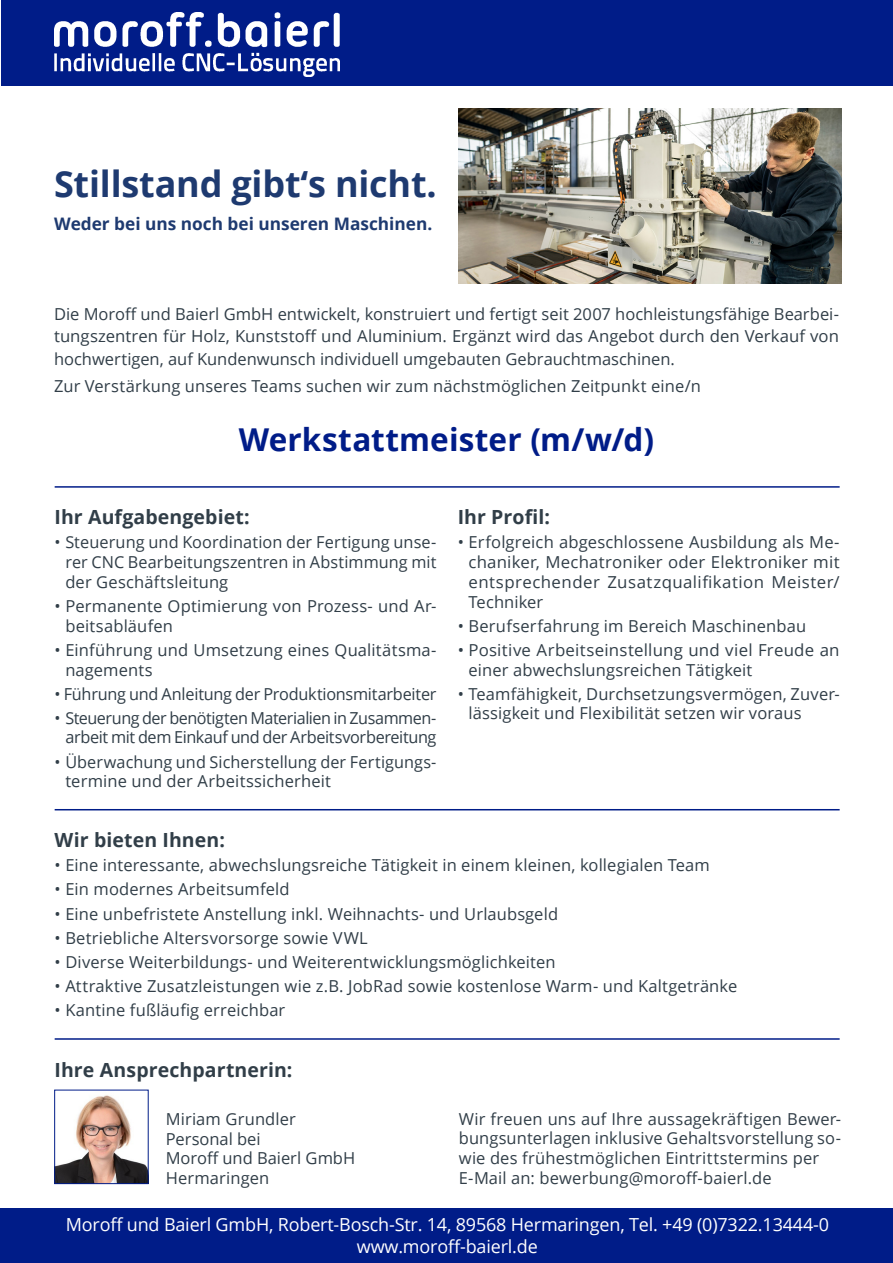
<style>
.page{position:relative;width:893px;height:1263px;background:#fff}
.page>*{position:absolute;margin:0;border:0;box-sizing:border-box;transform-origin:0 0}
.t1{font:700 36px "Open Sans";letter-spacing:-.005em;color:#1e3a70}
.Aheu_BU_base{font:700 31.5px "Open Sans";letter-spacing:.005em;color:#001c88}
.Aheu_BU_base-2{font:700 19.5px "Open Sans";letter-spacing:.005em;color:#313e48}
.t2{font:18px "Open Sans";letter-spacing:-.01em;color:#fff}
.t3{font:700 17.25px "Open Sans";color:#1e3a70}
.Aheu_BU_base-3{font:16.5px/19.8px "Open Sans";letter-spacing:.01em;color:#313e48}
.Aheu_BU_base-4{font:16.5px/19.8px "Open Sans";letter-spacing:-.025em;color:#313e48;text-align:right}
.Aheu_BU_base-5{font:16.5px "Open Sans";letter-spacing:-.015em;color:#313e48}
</style>
<div class="page">
<img style="left:459px;top:109px;width:382px;height:175px">
<div style="left:2px;top:0;width:891px;height:85px;background:#001c88"></div>
<img style="left:54px;top:12px;width:286px;height:64px">
<div style="left:0;top:1209px;width:893px;height:54px;background:#001c88"></div>
<hr style="left:55px;top:486px;width:785px;height:2px;background:#001c88">
<hr style="left:55px;top:809px;width:785px;height:1px;background:#001c88">
<hr style="left:55px;top:1038px;width:785px;height:2px;background:#001c88">
<img style="left:56px;top:1095px;width:90px;height:87px">
<div style="left:54px;top:1090px;width:94px;height:94px;border:1px solid #001c88"></div>
<p class="t1" style="left:54px;top:158px;width:384px">Stillstand gibt‘s nicht.</p>
<p class="t3" style="left:54px;top:212px;width:380px">Weder bei uns noch bei unseren Maschinen.</p>
<p class="Aheu_BU_base-3" style="left:54px;top:302px;width:786px;line-height:22.5px;text-align:justify">Die Moroff und Baierl GmbH entwickelt, konstruiert und fertigt seit 2007 hochleistungsfähige Bearbei&shy;tungszentren für Holz, Kunststoff und Aluminium. Ergänzt wird das Angebot durch den Verkauf von hochwertigen, auf Kundenwunsch individuell umgebauten Gebrauchtmaschinen.</p>
<p class="Aheu_BU_base-3" style="left:54px;top:375px;width:648px">Zur Verstärkung unseres Teams suchen wir zum nächstmöglichen Zeitpunkt eine/n</p>
<p class="Aheu_BU_base" style="left:239px;top:417px;width:417px">Werkstattmeister (m/w/d)</p>
<p class="Aheu_BU_base-2" style="left:55px;top:503px;width:197px">Ihr Aufgabengebiet:</p>
<p class="Aheu_BU_base-3" style="left:65px;top:532px;width:373px;text-align:justify;text-indent:-11px">• Steuerung und Koordination der Fertigung unse&shy;rer CNC Bearbeitungszentren in Abstimmung mit der Geschäftsleitung</p>
<p class="Aheu_BU_base-3" style="left:65px;top:595px;width:373px;text-indent:-11px">• Permanente Optimierung von Prozess- und Ar&shy;beitsabläufen</p>
<p class="Aheu_BU_base-3" style="left:65px;top:639px;width:373px;text-indent:-11px">• Einführung und Umsetzung eines Qualitätsma&shy;nagements</p>
<p class="Aheu_BU_base-5" style="left:55px;top:682px;width:383px">• Führung und Anleitung der Produktionsmitarbeiter</p>
<p class="Aheu_BU_base-4" style="left:55px;top:707px;width:383px">• Steuerung der benötigten Materialien in Zusammen&shy;arbeit mit dem Einkauf und der Arbeitsvorbereitung</p>
<p class="Aheu_BU_base-3" style="left:65px;top:751px;width:373px;text-indent:-11px">• Überwachung und Sicherstellung der Fertigungs&shy;termine und der Arbeitssicherheit</p>
<p class="Aheu_BU_base-2" style="left:458px;top:503px;width:94px">Ihr Profil:</p>
<p class="Aheu_BU_base-3" style="left:468px;top:532px;width:373px;text-align:justify;text-indent:-11px">• Erfolgreich abgeschlossene Ausbildung als Me&shy;chaniker, Mechatroniker oder Elektroniker mit entsprechender Zusatzqualifikation Meister/ Techniker</p>
<p class="Aheu_BU_base-3" style="left:458px;top:615px;width:350px">• Berufserfahrung im Bereich Maschinenbau</p>
<p class="Aheu_BU_base-3" style="left:468px;top:639px;width:373px;text-indent:-11px">• Positive Arbeitseinstellung und viel Freude an einer abwechslungsreichen Tätigkeit</p>
<p class="Aheu_BU_base-3" style="left:468px;top:683px;width:373px;text-indent:-11px">• Teamfähigkeit, Durchsetzungsvermögen, Zuver&shy;lässigkeit und Flexibilität setzen wir voraus</p>
<p class="Aheu_BU_base-2" style="left:55px;top:826px;width:172px">Wir bieten Ihnen:</p>
<p class="Aheu_BU_base-3" style="left:55px;top:855px;width:657px">• Eine interessante, abwechslungsreiche Tätigkeit in einem kleinen, kollegialen Team</p>
<p class="Aheu_BU_base-3" style="left:55px;top:879px;width:237px">• Ein modernes Arbeitsumfeld</p>
<p class="Aheu_BU_base-3" style="left:55px;top:903px;width:505px">• Eine unbefristete Anstellung inkl. Weihnachts- und Urlaubsgeld</p>
<p class="Aheu_BU_base-3" style="left:55px;top:927px;width:315px">• Betriebliche Altersvorsorge sowie VWL</p>
<p class="Aheu_BU_base-3" style="left:55px;top:951px;width:503px">• Diverse Weiterbildungs- und Weiterentwicklungsmöglichkeiten</p>
<p class="Aheu_BU_base-3" style="left:55px;top:975px;width:684px">• Attraktive Zusatzleistungen wie z.B. JobRad sowie kostenlose Warm- und Kaltgetränke</p>
<p class="Aheu_BU_base-3" style="left:55px;top:999px;width:232px">• Kantine fußläufig erreichbar</p>
<p class="Aheu_BU_base-2" style="left:55px;top:1056px;width:239px">Ihre Ansprechpartnerin:</p>
<p class="Aheu_BU_base-3" style="left:166px;top:1108px;width:132px">Miriam Grundler</p>
<p class="Aheu_BU_base-3" style="left:166px;top:1128px;width:96px">Personal bei</p>
<p class="Aheu_BU_base-3" style="left:166px;top:1148px;width:191px">Moroff und Baierl GmbH</p>
<p class="Aheu_BU_base-3" style="left:166px;top:1168px;width:105px">Hermaringen</p>
<p class="Aheu_BU_base-3" style="left:459px;top:1108px;width:384px;text-align:justify">Wir freuen uns auf Ihre aussagekräftigen Bewer&shy;bungsunterlagen inklusive Gehaltsvorstellung so&shy;wie des frühestmöglichen Eintrittstermins per</p>
<p class="Aheu_BU_base-3" style="left:459px;top:1168px;width:314px">E-Mail an: bewerbung@moroff-baierl.de</p>
<p class="t2" style="left:66px;top:1212px;width:765px">Moroff und Baierl GmbH, Robert-Bosch-Str. 14, 89568 Hermaringen, Tel. +49 (0)7322.13444-0</p>
<p class="t2" style="left:357px;top:1234px;width:182px">www.moroff-baierl.de</p>
</div>
